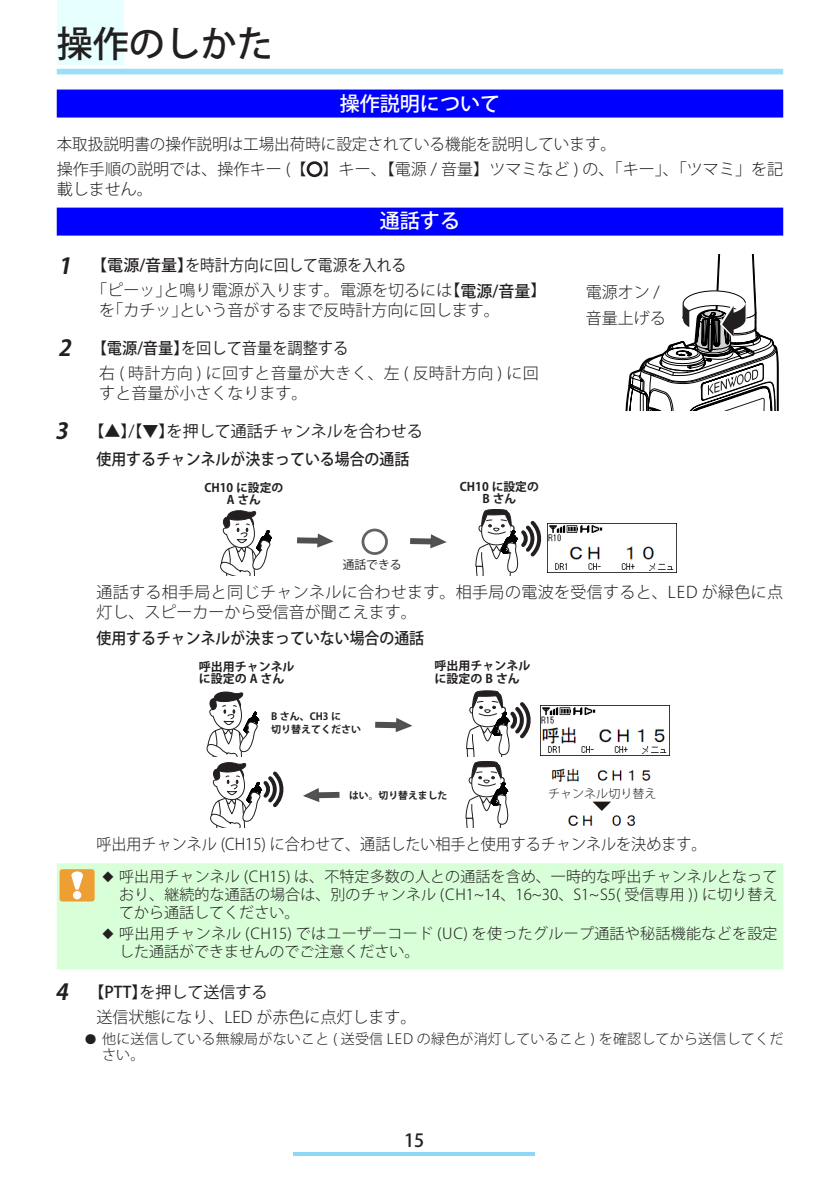
<style>
.page{position:relative;width:840px;height:1191px;background:#fff}
.page>*{position:absolute;margin:0;border:0;box-sizing:border-box;transform-origin:0 0}
.t1{font:500 36px "Koz Go Pro";color:#231f20}
.t2{font:500 20px "Koz Go Pro";color:#fff}
.t3{font:500 18px "Koz Go Pro";color:#231f20}
.t4{font:300 16px/25px "Koz Go Pro";color:#231f20}
.t5{font:300 16px/20px "Koz Go Pro";letter-spacing:.02em;color:#231f20}
.t6{font:16px/27.8px "Koz Go Pro";color:#231f20}
.t7{font:300 16px "Koz Go Pro";color:#231f20;scale:.94 1}
.t8{font:500 16px "Koz Go Pro";color:#231f20;scale:.93 1}
.t9{font:300 15px/18px "Koz Go Pro";letter-spacing:.005em;color:#231f20;text-align:justify}
.t10{font:300 14px/16px "Koz Go Pro";letter-spacing:.015em;color:#231f20}
.t11{font:700 12px/12.8px "Koz Go Pro";color:#231f20}
.t12{font:300 12px "Koz Go Pro";color:#231f20}
.t13{font:700 11.8px/12.6px "Koz Go Pro";color:#231f20;text-align:center}
.t14{font:11.8px "Koz Go Pro";color:#231f20}
.t15{font:700 10px/12.8px "Koz Go Pro";color:#231f20}
.t16{font:700 9.8px "Koz Go Pro";color:#231f20}
.s1{font-weight:700;font-style:italic;font-size:22px}
.s2{font-weight:500}
.s3{font-weight:400}
</style>
<div class="page">
<div style="left:57px;top:0;width:66px;height:64px;background:#e8ffff"></div>
<div style="left:57px;top:69px;width:725px;height:5px;background:#9adef8"></div>
<svg style="left:293px;top:1152px;width:241px;height:3px"></svg>
<div style="left:57px;top:90px;width:725px;height:28px;background:#00f"></div>
<div style="left:57px;top:208px;width:725px;height:28px;background:#00f"></div>
<svg style="left:306px;top:161px;width:16px;height:16px"></svg>
<svg style="left:625px;top:254px;width:154px;height:157px"></svg>
<img style="left:547px;top:523px;width:129px;height:50px">
<div style="left:361px;top:528px;width:26px;height:27px;border:3px solid #636366;border-radius:50%"></div>
<svg style="left:220px;top:510px;width:51px;height:66px"></svg>
<div style="left:297px;top:537px;width:28px;height:7px;background:#505052"></div>
<svg style="left:316px;top:533px;width:18px;height:15px"></svg>
<svg style="left:475px;top:509px;width:66px;height:67px"></svg>
<div style="left:410px;top:538px;width:28px;height:6px;background:#505052"></div>
<svg style="left:429px;top:534px;width:17px;height:15px"></svg>
<img style="left:540px;top:706px;width:127px;height:49px">
<div style="left:375px;top:722px;width:29px;height:6px;background:#505052"></div>
<svg style="left:394px;top:718px;width:18px;height:14px"></svg>
<svg style="left:465px;top:690px;width:65px;height:138px"></svg>
<div style="left:310px;top:792px;width:29px;height:6px;background:#505052"></div>
<svg style="left:303px;top:788px;width:17px;height:14px"></svg>
<svg style="left:206px;top:691px;width:77px;height:137px"></svg>
<img style="left:568px;top:815px;width:68px;height:11px">
<img style="left:552px;top:768px;width:98px;height:14px">
<svg style="left:592px;top:801px;width:18px;height:10px"></svg>
<div style="left:57px;top:863px;width:725px;height:106px;background:#d9ffd9"></div>
<div style="left:60px;top:869px;width:35px;height:32px;background:#ed9f33;border-radius:3px"></div>
<svg style="left:71px;top:871px;width:12px;height:28px"></svg>
<h1 class="t1" style="left:57px;top:21px;width:217px">操作のしかた</h1>
<p class="t2" style="left:340px;top:91px;width:161px">操作説明について</p>
<p class="t4" style="left:57px;top:131px;width:727px;line-height:25.6px">本取扱説明書の操作説明は工場出荷時に設定されている機能を説明しています。<br>操作手順の説明では、操作キー (【 】キー、【電源 / 音量】ツマミなど ) の、「キー」、「ツマミ」を記</p>
<p class="t4" style="left:57px;top:177px;width:97px">載しません。</p>
<p class="t2" style="left:380px;top:208px;width:81px">通話する</p>
<p class="t4" style="left:91px;top:253px;width:456px;text-indent:-33px"><span class="s1">1</span> <span class="s2">【電源/音量】</span><span class="s3">を時計方向に回して電源を入れる<br></span>「ピーッ」と鳴り電源が入ります。電源を切るには【<span class="s2">電源/音量</span>】</p>
<p class="t4" style="left:99px;top:298px;width:401px">を「カチッ」という音がするまで反時計方向に回します。</p>
<p class="t4" style="left:585px;top:279px;width:81px;line-height:25.6px">電源オン /音量上げる</p>
<p class="t4" style="left:99px;top:336px;width:440px;text-indent:-41px"><span class="s1">2</span> <span class="s2">【電源/音量】</span><span class="s3">を回して音量を調整する<br></span>右 ( 時計方向 ) に回すと音量が大きく、左 ( 反時計方向 ) に回</p>
<p class="t4" style="left:99px;top:381px;width:209px">すと音量が小さくなります。</p>
<p class="t6" style="left:96px;top:417px;width:328px;text-indent:-41px"><span class="s1">3</span> 【▲】/【▼】を押して通話チャンネルを合わせる<span class="s2">使用するチャンネルが決まっている場合の通話</span></p>
<p class="t13" style="left:204px;top:482px;width:80px">CH10 に設定の<br>A さん</p>
<p class="t13" style="left:459px;top:481px;width:80px">CH10 に設定の<br>B さん</p>
<p class="t14" style="left:342px;top:557px;width:60px;rotate:-1deg">通話できる</p>
<p class="t5" style="left:96px;top:582px;width:687px">通話する相手局と同じチャンネルに合わせます。相手局の電波を受信すると、LED が緑色に点灯し、スピーカーから受信音が聞こえます。</p>
<p class="t8" style="left:96px;top:627px;width:353px">使用するチャンネルが決まっていない場合の通話</p>
<p class="t11" style="left:199px;top:660px;width:97px">呼出用チャンネルに設定の A さん</p>
<p class="t11" style="left:434px;top:659px;width:97px">呼出用チャンネルに設定の B さん</p>
<p class="t15" style="left:271px;top:710px;width:91px">B さん、CH3 に<br>切り替えてください</p>
<p class="t16" style="left:349px;top:789px;width:100px">はい。切り替えました</p>
<p class="t12" style="left:548px;top:785px;width:109px">チャンネル切り替え</p>
<p class="t7" style="left:96px;top:833px;width:650px">呼出用チャンネル (CH15) に合わせて、通話したい相手と使用するチャンネルを決めます。</p>
<p class="t9" style="left:119px;top:867px;width:659px;text-indent:-17px">◆ 呼出用チャンネル (CH15) は、不特定多数の人との通話を含め、一時的な呼出チャンネルとなっており、継続的な通話の場合は、別のチャンネル (CH1~14、16~30、S1~S5( 受信専用 )) に切り替えてから通話してください。</p>
<p class="t9" style="left:119px;top:924px;width:659px;text-indent:-17px">◆ 呼出用チャンネル (CH15) ではユーザーコード (UC) を使ったグループ通話や秘話機能などを設定した通話ができませんのでご注意ください。</p>
<p class="t4" style="left:96px;top:979px;width:321px;text-indent:-41px"><span class="s1">4</span> <span class="s2">【PTT】</span><span class="s3">を押して送信する<br></span>送信状態になり、LED が赤色に点灯します。</p>
<p class="t10" style="left:102px;top:1031px;width:682px;text-indent:-17px">● 他に送信している無線局がないこと ( 送受信 LED の緑色が消灯していること ) を確認してから送信してください。</p>
<p class="t3" style="left:404px;top:1129px;width:22px">15</p>
</div>
